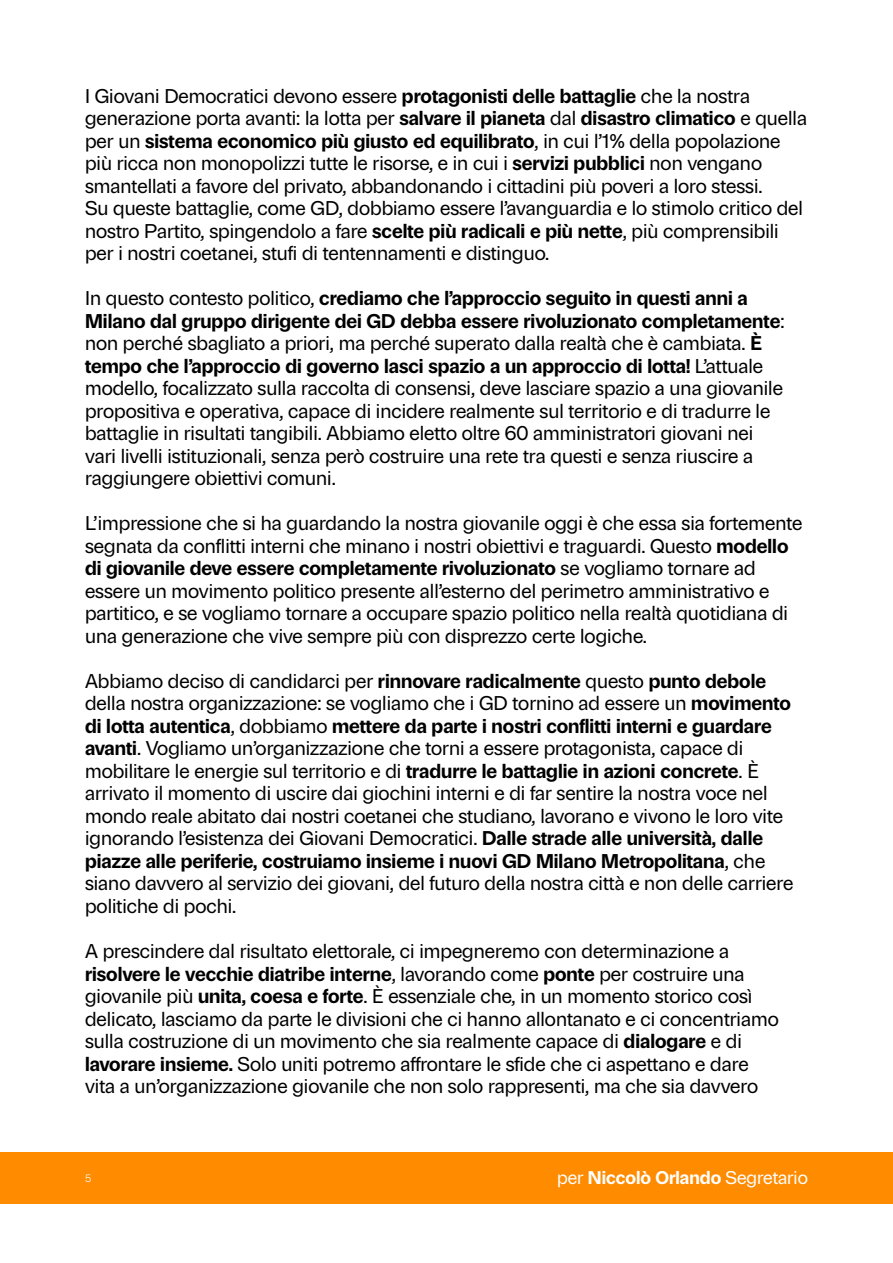
<style>
.page{position:relative;width:893px;height:1263px;background:#fff}
.page>*{position:absolute;margin:0;border:0;box-sizing:border-box;transform-origin:0 0}
.t1{font:19.5px/22.5px "Parabolica";color:#000}
.t2{font:700 18px "Parabolica";color:#fff}
.t3{font:300 10.5px "Parabolica";color:#fff}
.s1{font-weight:700}
.s2{font-weight:400}
</style>
<div class="page">
<div style="left:0;top:1152px;width:893px;height:51px;background:#ff8b00"></div>
<p class="t1" style="left:85px;top:83px;width:723px">I Giovani Democratici devono essere <span class="s1">protagonisti delle battaglie</span> che la nostra generazione porta avanti: la lotta per <span class="s1">salvare il pianeta</span> dal <span class="s1">disastro climatico</span> e quella per un <span class="s1">sistema economico più giusto ed equilibrato</span>, in cui l’1% della popolazione più ricca non monopolizzi tutte le risorse, e in cui i <span class="s1">servizi pubblici</span> non vengano smantellati a favore del privato, abbandonando i cittadini più poveri a loro stessi.<br>Su queste battaglie, come GD, dobbiamo essere l’avanguardia e lo stimolo critico del nostro Partito, spingendolo a fare <span class="s1">scelte più radicali e più nette</span>, più comprensibili per i nostri coetanei, stufi di tentennamenti e distinguo.</p>
<p class="t1" style="left:85px;top:286px;width:701px">In questo contesto politico, <span class="s1">crediamo che l’approccio seguito in questi anni a Milano dal gruppo dirigente dei GD debba essere rivoluzionato completamente</span>: non perché sbagliato a priori, ma perché superato dalla realtà che è cambiata. <span class="s1">È tempo che l’approccio di governo lasci spazio a un approccio di lotta!</span> L’attuale modello, focalizzato sulla raccolta di consensi, deve lasciare spazio a una giovanile propositiva e operativa, capace di incidere realmente sul territorio e di tradurre le battaglie in risultati tangibili. Abbiamo eletto oltre 60 amministratori giovani nei vari livelli istituzionali, senza però costruire una rete tra questi e senza riuscire a raggiungere obiettivi comuni.</p>
<p class="t1" style="left:85px;top:511px;width:719px">L’impressione che si ha guardando la nostra giovanile oggi è che essa sia fortemente segnata da conflitti interni che minano i nostri obiettivi e traguardi. Questo <span class="s1">modello di giovanile deve essere completamente rivoluzionato</span> se vogliamo tornare ad essere un movimento politico presente all’esterno del perimetro amministrativo e partitico, e se vogliamo tornare a occupare spazio politico nella realtà quotidiana di una generazione che vive sempre più con disprezzo certe logiche.</p>
<p class="t1" style="left:85px;top:668px;width:710px">Abbiamo deciso di candidarci per <span class="s1">rinnovare radicalmente</span> questo <span class="s1">punto debole </span>della nostra organizzazione: se vogliamo che i GD tornino ad essere un <span class="s1">movimento di lotta autentica</span>, dobbiamo <span class="s1">mettere da parte i nostri conflitti interni e guardare avanti</span>. Vogliamo un’organizzazione che torni a essere protagonista, capace di mobilitare le energie sul territorio e di <span class="s1">tradurre le battaglie in azioni concrete</span>. È arrivato il momento di uscire dai giochini interni e di far sentire la nostra voce nel mondo reale abitato dai nostri coetanei che studiano, lavorano e vivono le loro vite ignorando l’esistenza dei Giovani Democratici. <span class="s1">Dalle strade alle università, dalle piazze alle periferie, costruiamo insieme i nuovi GD Milano Metropolitana</span>, che siano davvero al servizio dei giovani, del futuro della nostra città e non delle carriere politiche di pochi.</p>
<p class="t1" style="left:85px;top:939px;width:695px">A prescindere dal risultato elettorale, ci impegneremo con determinazione a <span class="s1">risolvere le vecchie diatribe interne</span>, lavorando come <span class="s1">ponte</span> per costruire una giovanile più <span class="s1">unita, coesa e forte</span>. È essenziale che, in un momento storico così delicato, lasciamo da parte le divisioni che ci hanno allontanato e ci concentriamo sulla costruzione di un movimento che sia realmente capace di <span class="s1">dialogare</span> e di <span class="s1">lavorare insieme.</span> Solo uniti potremo affrontare le sfide che ci aspettano e dare vita a un’organizzazione giovanile che non solo rappresenti, ma che sia davvero</p>
<p class="t3" style="left:85px;top:1170px;width:8px">5</p>
<p class="t2" style="left:557px;top:1165px;width:252px"><span class="s2">per</span> Niccolò Orlando <span class="s2">Segretario</span></p>
</div>
